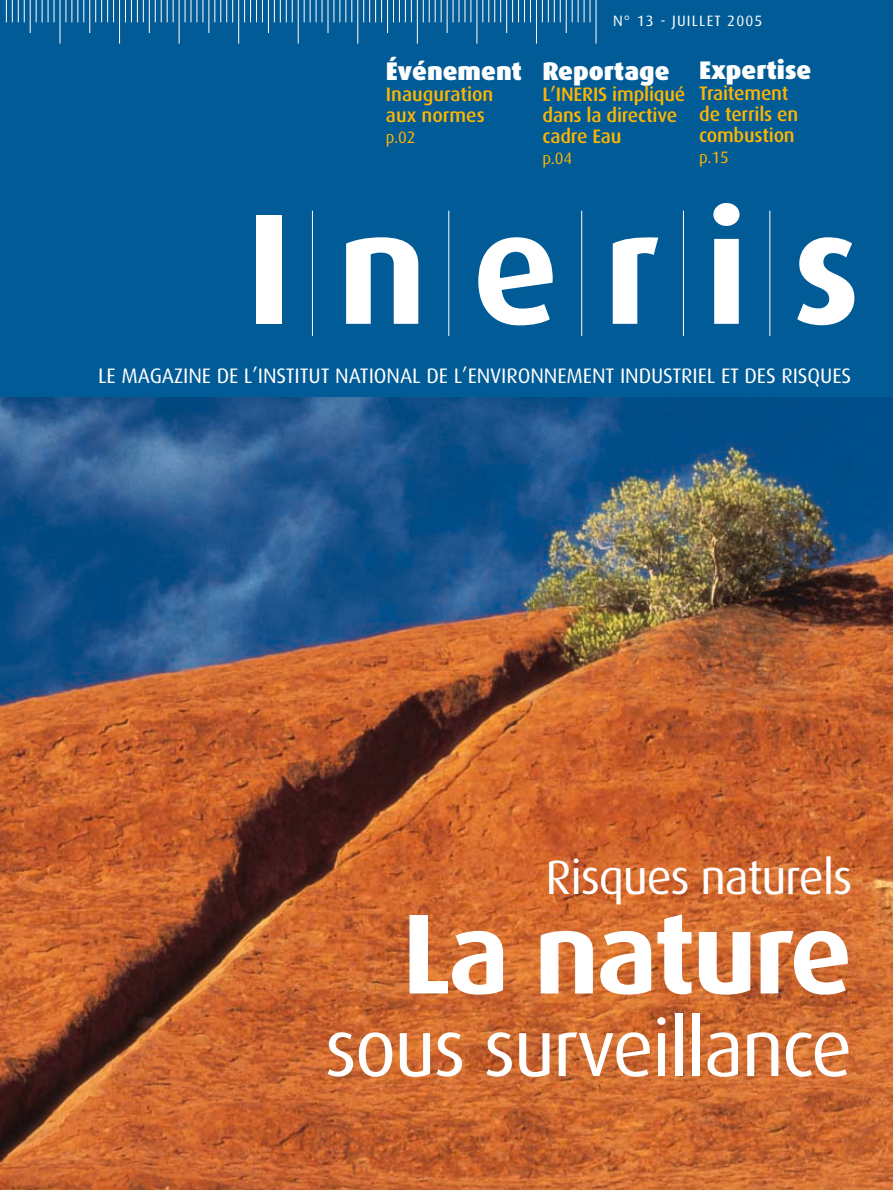
<style>
.page{position:relative;width:893px;height:1190px;background:#fff}
.page>*{position:absolute;margin:0;border:0;box-sizing:border-box;transform-origin:0 0}
.t1{font:700 157.5px "Dax";letter-spacing:.28em;color:#fff}
.t2{font:700 114px "Dax";letter-spacing:-.03em;color:#fff}
.t3{font:79.5px "Dax";letter-spacing:-.025em;color:#fff}
.t4{font:48px "Dax";letter-spacing:-.025em;color:#fff}
.t5{font:900 25.5px "Dax";color:#fff}
.t6{font:21px "Dax";letter-spacing:-.005em;color:#fff}
.t7{font:500 19.5px/21px "Dax";letter-spacing:-.01em;color:#ffb500}
.t8{font:16.5px "Dax";color:#ffb500}
.t9{font:15px "Dax";letter-spacing:.08em;color:#fff}
</style>
<div class="page">
<img style="left:0;top:397px;width:892px;height:792px">
<div style="left:0;top:0;width:892px;height:397px;background:#005b96"></div>
<hr style="left:60px;top:0;width:1px;height:44px;background:#fff">
<hr style="left:119px;top:0;width:1px;height:44px;background:#fff">
<hr style="left:179px;top:0;width:1px;height:44px;background:#fff">
<hr style="left:238px;top:0;width:1px;height:44px;background:#fff">
<hr style="left:298px;top:0;width:1px;height:44px;background:#fff">
<hr style="left:357px;top:0;width:1px;height:44px;background:#fff">
<hr style="left:417px;top:0;width:1px;height:44px;background:#fff">
<hr style="left:476px;top:0;width:1px;height:44px;background:#fff">
<hr style="left:536px;top:0;width:1px;height:44px;background:#fff">
<hr style="left:595px;top:0;width:1px;height:44px;background:#fff">
<hr style="left:30px;top:0;width:1px;height:33px;background:#fff">
<hr style="left:89px;top:0;width:1px;height:33px;background:#fff">
<hr style="left:149px;top:0;width:1px;height:33px;background:#fff">
<hr style="left:208px;top:0;width:1px;height:33px;background:#fff">
<hr style="left:268px;top:0;width:1px;height:33px;background:#fff">
<hr style="left:327px;top:0;width:1px;height:33px;background:#fff">
<hr style="left:387px;top:0;width:1px;height:33px;background:#fff">
<hr style="left:447px;top:0;width:1px;height:33px;background:#fff">
<hr style="left:506px;top:0;width:1px;height:33px;background:#fff">
<hr style="left:566px;top:0;width:1px;height:33px;background:#fff">
<svg style="left:6px;top:0;width:19px;height:22px"></svg>
<svg style="left:36px;top:0;width:19px;height:22px"></svg>
<svg style="left:66px;top:0;width:18px;height:22px"></svg>
<svg style="left:95px;top:0;width:19px;height:22px"></svg>
<svg style="left:125px;top:0;width:19px;height:22px"></svg>
<svg style="left:155px;top:0;width:19px;height:22px"></svg>
<svg style="left:185px;top:0;width:18px;height:22px"></svg>
<svg style="left:214px;top:0;width:19px;height:22px"></svg>
<svg style="left:244px;top:0;width:19px;height:22px"></svg>
<svg style="left:274px;top:0;width:19px;height:22px"></svg>
<svg style="left:304px;top:0;width:18px;height:22px"></svg>
<svg style="left:333px;top:0;width:19px;height:22px"></svg>
<svg style="left:363px;top:0;width:19px;height:22px"></svg>
<svg style="left:393px;top:0;width:19px;height:22px"></svg>
<svg style="left:423px;top:0;width:19px;height:22px"></svg>
<svg style="left:452px;top:0;width:19px;height:22px"></svg>
<svg style="left:482px;top:0;width:19px;height:22px"></svg>
<svg style="left:512px;top:0;width:19px;height:22px"></svg>
<svg style="left:542px;top:0;width:19px;height:22px"></svg>
<svg style="left:571px;top:0;width:19px;height:22px"></svg>
<hr style="left:581px;top:211px;width:1px;height:125px;background:#fff">
<hr style="left:683px;top:211px;width:1px;height:125px;background:#fff">
<hr style="left:769px;top:211px;width:1px;height:125px;background:#fff">
<hr style="left:312px;top:211px;width:1px;height:125px;background:#fff">
<hr style="left:448px;top:211px;width:1px;height:125px;background:#fff">
<h3 class="t5" style="left:386px;top:59px;width:138px">Événement</h3>
<p class="t7" style="left:386px;top:84px;width:109px">Inauguration aux normes</p>
<p class="t8" style="left:386px;top:129px;width:31px">p.02</p>
<p class="t9" style="left:613px;top:14px;width:151px">N° 13 - JUILLET 2005</p>
<h3 class="t5" style="left:542px;top:59px;width:128px">Reportage</h3>
<p class="t7" style="left:542px;top:84px;width:144px">L’INERIS impliqué dans la directive cadre Eau</p>
<p class="t8" style="left:542px;top:150px;width:31px">p.04</p>
<h3 class="t5" style="left:699px;top:58px;width:113px">Expertise</h3>
<p class="t7" style="left:699px;top:84px;width:100px">Traitement de terrils en combustion</p>
<p class="t8" style="left:699px;top:150px;width:31px">p.15</p>
<h1 class="t1" style="left:246px;top:193px;width:616px">Ineris</h1>
<p class="t6" style="left:98px;top:365px;width:754px">LE MAGAZINE DE L’INSTITUT NATIONAL DE L’ENVIRONNEMENT INDUSTRIEL ET DES RISQUES</p>
<h3 class="t4" style="left:545px;top:854px;width:308px">Risques naturels</h3>
<h2 class="t2" style="left:402px;top:898px;width:452px">La nature</h2>
<h3 class="t3" style="left:325px;top:1009px;width:529px">sous surveillance</h3>
</div>
